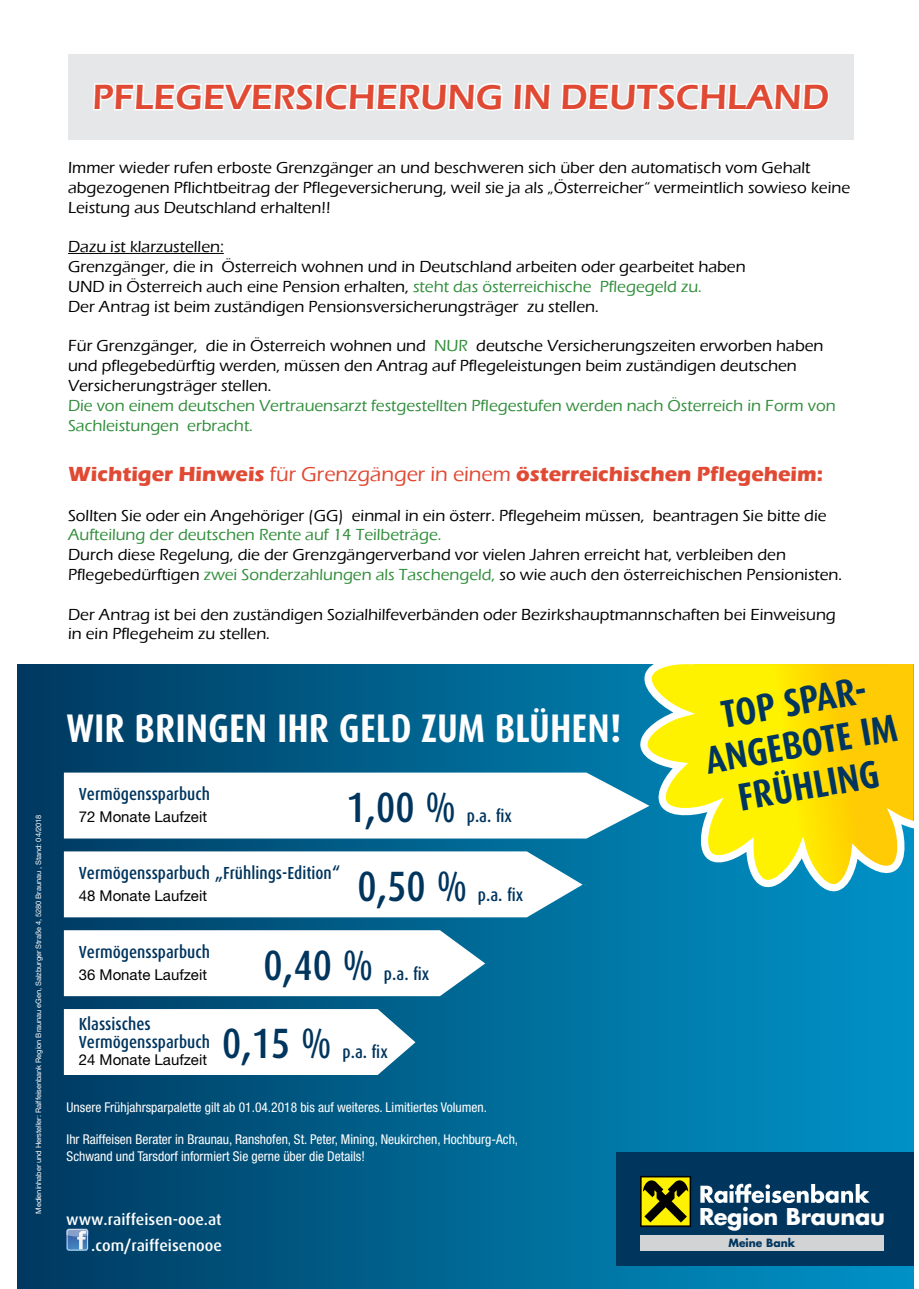
<style>
.page{position:relative;width:919px;height:1289px;background:#fff}
.page>*{position:absolute;margin:0;border:0;box-sizing:border-box;transform-origin:0 0}
.t1{font:500 42.45px "Dax Condensed";color:#00355e}
.t2{font:700 39.9px "Dax Condensed";color:#fff}
.t3{font:700 39px/42.2px "Dax Condensed";color:#00355e;text-align:center}
.t4{font:600 36px "Eras ITC";color:#e04a34}
.t5{font:700 22.5px "Futura";letter-spacing:-.015em;color:#fff}
.t6{font:700 21px "Eras ITC";color:#e04a34}
.t7{font:500 17.7px "Dax Condensed";color:#00355e}
.t8{font:500 17.55px/17.5px "Dax Condensed";color:#00355e}
.t9{font:500 16.5px/19.8px "Eras ITC";color:#000}
.t10{font:500 16.5px/19.8px "Eras ITC";color:#318e3b}
.t11{font:500 15.75px/26.2px "Dax Pro";color:#fff;text-align:right}
.t12{font:15px "Helvetica Neue LT Pro";color:#000}
.t13{font:condensed 13.5px/16.2px "Helvetica Neue LT Pro";color:#fff}
.t14{font:700 11.1px "Futura";color:#00355e}
.t15{font:7.5px "Helvetica Neue LT Pro";letter-spacing:-.01em;color:#fff}
.s1{color:#318e3b}
.s2{font-weight:500}
</style>
<div class="page">
<div style="left:68px;top:54px;width:785px;height:85px;background:#e6e7e8"></div>
<svg style="left:91px;top:83px;width:413px;height:57px"></svg>
<svg style="left:513px;top:83px;width:38px;height:27px"></svg>
<svg style="left:559px;top:83px;width:272px;height:57px"></svg>
<hr style="left:68px;top:253px;width:156px;height:1px;background:#000">
<div style="left:17px;top:664px;width:896px;height:624px;background:linear-gradient(to right,#033b61,#0094c8)"></div>
<div style="left:616px;top:1151px;width:292px;height:114px;background:#00355e"></div>
<svg style="left:700px;top:1183px;width:169px;height:20px"></svg>
<div style="left:640px;top:1235px;width:243px;height:15px;background:#d1d3d4"></div>
<svg style="left:640px;top:1176px;width:51px;height:50px"></svg>
<div style="left:641px;top:1177px;width:48px;height:48px;background:#fff200"></div>
<svg style="left:643px;top:1180px;width:45px;height:42px"></svg>
<div style="left:905px;top:1151px;width:8px;height:114px;background:#00355e"></div>
<svg style="left:66px;top:1228px;width:22px;height:22px"></svg>
<div style="left:67px;top:1229px;width:21px;height:21px;border:1px solid #eff0f0;border-radius:2px"></div>
<svg style="left:64px;top:930px;width:421px;height:66px"></svg>
<svg style="left:64px;top:1009px;width:351px;height:65px"></svg>
<svg style="left:64px;top:851px;width:518px;height:66px"></svg>
<svg style="left:64px;top:772px;width:571px;height:66px"></svg>
<svg style="left:635px;top:664px;width:278px;height:231px;background:#c9d03a"></svg>
<p class="t15" style="left:34px;top:1213px;width:401px;rotate:-90deg">Medieninhaber und Hersteller: Raiffeisenbank Region Braunau eGen, Salzburger Straße 4, 5280 Braunau , Stand: 04/2018</p>
<h3 class="t4" style="left:92px;top:76px;width:588px">PFLEGEVERSICHERUNG IN DEUTSCH</h3>
<h3 class="t4" style="left:727px;top:76px;width:103px">LAND</h3>
<p class="t9" style="left:68px;top:158px;width:783px">Immer wieder rufen erboste Grenzgänger an und beschweren sich über den automatisch vom Gehalt abgezogenen Pflichtbeitrag der Pflegeversicherung, weil sie ja als „Österreicher“ vermeintlich sowieso keine<br>Leistung aus Deutschland erhalten!!</p>
<p class="t9" style="left:68px;top:237px;width:679px">Dazu ist klarzustellen:<br>Grenzgänger, die in Österreich wohnen und in Deutschland arbeiten oder gearbeitet haben UND in Österreich auch eine Pension erhalten, <span class="s1">steht das österreichische Pflegegeld zu.<br></span>Der Antrag ist beim zuständigen Pensionsversicherungsträger zu stellen.</p>
<p class="t9" style="left:68px;top:336px;width:757px">Für Grenzgänger, die in Österreich wohnen und <span class="s1">NUR</span> deutsche Versicherungszeiten erworben haben und pflegebedürftig werden, müssen den Antrag auf Pflegeleistungen beim zuständigen deutschen<br>Versicherungsträger stellen.</p>
<p class="t10" style="left:68px;top:395px;width:769px">Die von einem deutschen Vertrauensarzt festgestellten Pflegestufen werden nach Österreich in Form von<br>Sachleistungen erbracht.</p>
<p class="t6" style="left:68px;top:462px;width:756px">Wichtiger Hinweis <span class="s2">für Grenzgänger in einem</span> österreichischen Pflegeheim:</p>
<p class="t9" style="left:68px;top:505px;width:759px">Sollten Sie oder ein Angehöriger (GG) einmal in ein österr. Pflegeheim müssen, beantragen Sie bitte die</p>
<p class="t10" style="left:68px;top:525px;width:375px">Aufteilung der deutschen Rente auf 14 Teilbeträge.</p>
<p class="t9" style="left:68px;top:545px;width:775px">Durch diese Regelung, die der Grenzgängerverband vor vielen Jahren erreicht hat, verbleiben den<br>Pflegebedürftigen <span class="s1">zwei Sonderzahlungen als Taschengeld,</span> so wie auch den österreichischen Pensionisten.</p>
<p class="t9" style="left:68px;top:604px;width:769px">Der Antrag ist bei den zuständigen Sozialhilfeverbänden oder Bezirkshauptmannschaften bei Einweisung in ein Pflegeheim zu stellen.</p>
<h2 class="t2" style="left:67px;top:706px;width:556px">WIR BRINGEN IHR GELD ZUM BLÜHEN!</h2>
<p class="t8" style="left:79px;top:785px;width:133px">Vermögenssparbuch</p>
<p class="t12" style="left:79px;top:807px;width:130px">72 Monate Laufzeit</p>
<h1 class="t1" style="left:346px;top:784px;width:111px">1,00 %</h1>
<p class="t7" style="left:466px;top:806px;width:47px">p.a. fix</p>
<p class="t8" style="left:79px;top:864px;width:263px">Vermögenssparbuch „Frühlings-Edition“</p>
<p class="t12" style="left:79px;top:886px;width:130px">48 Monate Laufzeit</p>
<h1 class="t1" style="left:357px;top:862px;width:111px">0,50 %</h1>
<p class="t7" style="left:478px;top:884px;width:47px">p.a. fix</p>
<p class="t8" style="left:79px;top:943px;width:133px">Vermögenssparbuch</p>
<p class="t12" style="left:79px;top:965px;width:130px">36 Monate Laufzeit</p>
<p class="t8" style="left:79px;top:1015px;width:133px">Klassisches<br>Vermögenssparbuch</p>
<p class="t12" style="left:79px;top:1050px;width:130px">24 Monate Laufzeit</p>
<h1 class="t1" style="left:263px;top:941px;width:111px">0,40 %</h1>
<p class="t7" style="left:384px;top:963px;width:47px">p.a. fix</p>
<h1 class="t1" style="left:222px;top:1020px;width:111px">0,15 %</h1>
<p class="t7" style="left:342px;top:1042px;width:47px">p.a. fix</p>
<p class="t13" style="left:67px;top:1098px;width:422px">Unsere Frühjahrsparpalette gilt ab 01.04.2018 bis auf weiteres. Limitiertes Volumen.</p>
<p class="t13" style="left:67px;top:1131px;width:453px">Ihr Raiffeisen Berater in Braunau, Ranshofen, St. Peter, Mining, Neukirchen, Hochburg-Ach,<br>Schwand und Tarsdorf informiert Sie gerne über die Details!</p>
<p class="t11" style="left:66px;top:1206px;width:157px">www.raiffeisen-ooe.at .com/raiffeisenooe</p>
<h3 class="t3" style="left:695px;top:698px;width:195px;rotate:-10deg">TOP SPAR-<br>ANGEBOTE IM<br>FRÜHLING</h3>
<h3 class="t5" style="left:699px;top:1201px;width:187px">Region Braunau</h3>
<p class="t14" style="left:728px;top:1235px;width:68px">Meine Bank</p>
</div>
